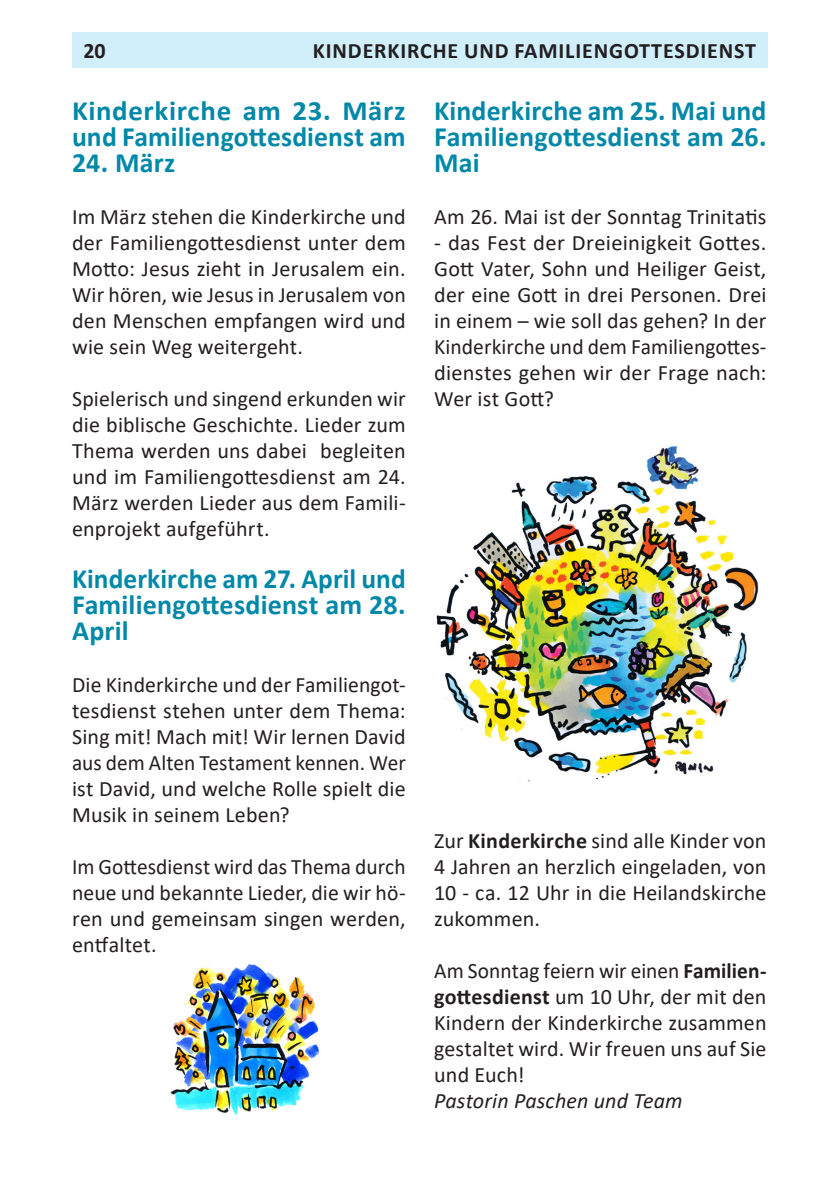
<style>
.page{position:relative;width:840px;height:1191px;background:#fff}
.page>*{position:absolute;margin:0;border:0;box-sizing:border-box;transform-origin:0 0}
.t1{font:700 28px/26px "Calibri";letter-spacing:.005em;color:#0088a9;text-align:justify}
.t2{font:22px/26px "Calibri";letter-spacing:.005em;color:#231f20;text-align:justify}
.t3{font:700 22px "Calibri";letter-spacing:.04em;color:#231f20}
.t4{font:italic 22px "Calibri";letter-spacing:.005em;color:#231f20}
.s1{font-weight:700}
</style>
<div class="page">
<div style="left:72px;top:32px;width:695px;height:35px;background:#d1eefb"></div>
<img style="left:436px;top:446px;width:323px;height:336px">
<img style="left:170px;top:964px;width:150px;height:151px">
<p class="t3" style="left:83px;top:35px;width:24px">20</p>
<p class="t3" style="left:313px;top:35px;width:444px">Kinderkirche und Familiengottesdienst</p>
<p class="t1" style="left:72px;top:97px;width:335px">Kinderkirche am 23. März und Familiengottesdienst am</p>
<p class="t1" style="left:72px;top:149px;width:105px">24. März</p>
<p class="t2" style="left:72px;top:203px;width:335px">Im März stehen die Kinderkirche und der Familiengottesdienst unter dem Motto: Jesus zieht in Jerusalem ein.<br>Wir hören, wie Jesus in Jerusalem von den Menschen empfangen wird und wie sein Weg weitergeht.</p>
<p class="t2" style="left:72px;top:385px;width:335px">Spielerisch und singend erkunden wir die biblische Geschichte. Lieder zum Thema werden uns dabei begleiten und im Familiengottesdienst am 24.<br>März werden Lieder aus dem Famili&shy;enprojekt aufgeführt.</p>
<p class="t1" style="left:72px;top:565px;width:335px">Kinderkirche am 27. April und Familiengottesdienst am 28.<br>April</p>
<p class="t2" style="left:72px;top:671px;width:335px">Die Kinderkirche und der Familiengot&shy;tesdienst stehen unter dem Thema:<br>Sing mit! Mach mit! Wir lernen David aus dem Alten Testament kennen. Wer ist David, und welche Rolle spielt die Musik in seinem Leben?</p>
<p class="t2" style="left:72px;top:853px;width:335px">Im Gottesdienst wird das Thema durch neue und bekannte Lieder, die wir hö&shy;ren und gemeinsam singen werden, entfaltet.</p>
<p class="t1" style="left:434px;top:97px;width:334px">Kinderkirche am 25. Mai und Familiengottesdienst am 26.<br>Mai</p>
<p class="t2" style="left:434px;top:203px;width:333px">Am 26. Mai ist der Sonntag Trinitatis</p>
<p class="t2" style="left:434px;top:229px;width:334px">- das Fest der Dreieinigkeit Gottes.<br>Gott Vater, Sohn und Heiliger Geist, der eine Gott in drei Personen. Drei in einem – wie soll das gehen? In der Kinderkirche und dem Familiengottes&shy;dienstes gehen wir der Frage nach:<br>Wer ist Gott?</p>
<p class="t2" style="left:434px;top:827px;width:334px">Zur <span class="s1">Kinderkirche</span> sind alle Kinder von 4 Jahren an herzlich eingeladen, von 10 - ca. 12 Uhr in die Heilandskirche zukommen.</p>
<p class="t2" style="left:434px;top:957px;width:334px">Am Sonntag feiern wir einen <span class="s1">Familien&shy;gottesdienst</span> um 10 Uhr, der mit den Kindern der Kinderkirche zusammen gestaltet wird. Wir freuen uns auf Sie und Euch!</p>
<p class="t4" style="left:434px;top:1085px;width:250px">Pastorin Paschen und Team</p>
</div>
